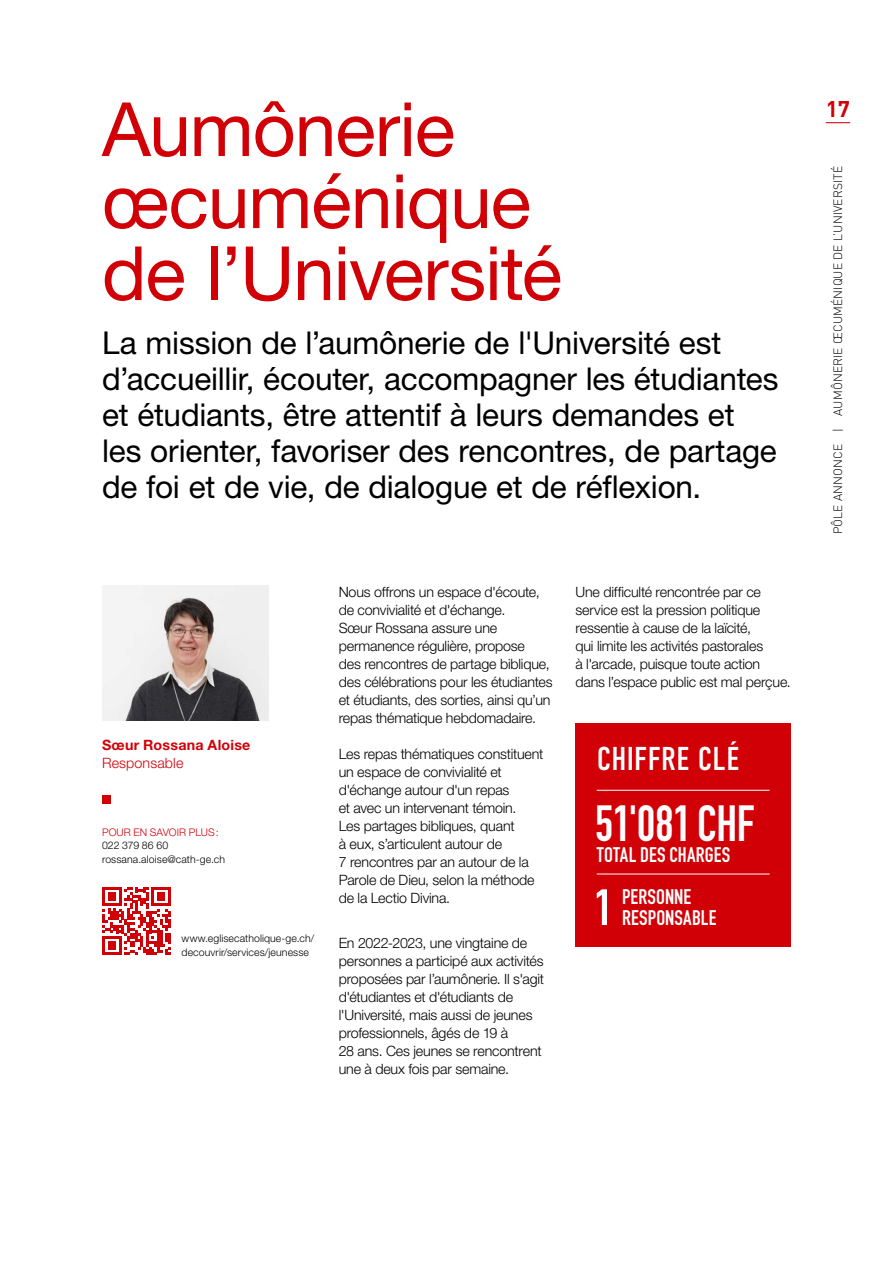
<style>
.page{position:relative;width:893px;height:1263px;background:#fff}
.page>*{position:absolute;margin:0;border:0;box-sizing:border-box;transform-origin:0 0}
.t1{font:75px/72px "Helvetica Neue LT Std";letter-spacing:-.015em;color:#d10007}
.t2{font:700 50.1px "DIN Condensed";letter-spacing:-.01em;color:#fff}
.t3{font:33px "DIN Condensed";letter-spacing:.01em;color:#fff}
.t4{font:31.5px/36px "Helvetica Neue LT Std";letter-spacing:-.005em;color:#000}
.t5{font:700 22.5px "DIN Pro";color:#d10007}
.t6{font:700 20.85px/20.9px "DIN Condensed";letter-spacing:.005em;color:#fff}
.t7{font:300 14.25px/18px "Helvetica Neue LT Std";letter-spacing:-.01em;color:#000}
.t8{font:700 14.25px "Helvetica Neue LT Std";letter-spacing:.015em;color:#d10007}
.t9{font:300 14.25px "Helvetica Neue LT Std";letter-spacing:.01em;color:#d10007}
.t10{font:300 12px "DIN Pro";letter-spacing:.01em;color:#000}
.t11{font:300 10.5px/13.5px "Helvetica Neue LT Std";letter-spacing:.01em;color:#000}
.t12{font:300 10.5px "Helvetica Neue LT Std";letter-spacing:.005em;color:#d10007}
</style>
<div class="page">
<svg style="left:826px;top:122px;width:24px;height:1px"></svg>
<img style="left:102px;top:585px;width:167px;height:135px">
<div style="left:102px;top:796px;width:9px;height:8px;background:#d10007"></div>
<svg style="left:102px;top:887px;width:69px;height:68px"></svg>
<div style="left:575px;top:723px;width:216px;height:223px;background:#d10007"></div>
<hr style="left:597px;top:790px;width:173px;height:1px;background:#fff">
<hr style="left:597px;top:874px;width:173px;height:1px;background:#fff">
<h1 class="t1" style="left:102px;top:92px;width:461px">Aumônerie œcuménique de l’Université</h1>
<p class="t4" style="left:102px;top:324px;width:678px">La mission de l’aumônerie de l'Université est d’accueillir, écouter, accompagner les étudiantes et étudiants, être attentif à leurs demandes et les orienter, favoriser des rencontres, de partage de foi et de vie, de dialogue et de réflexion.</p>
<p class="t8" style="left:102px;top:736px;width:150px">Sœur Rossana Aloise</p>
<p class="t9" style="left:102px;top:754px;width:83px">Responsable</p>
<p class="t12" style="left:102px;top:825px;width:118px">POUR EN SAVOIR PLUS:</p>
<p class="t11" style="left:102px;top:838px;width:124px">022 379 86 60 rossana.aloise@cath-ge.ch</p>
<p class="t11" style="left:182px;top:931px;width:134px">www.eglisecatholique-ge.ch/ decouvrir/services/jeunesse</p>
<p class="t7" style="left:339px;top:583px;width:215px">Nous offrons un espace d'écoute, de convivialité et d'échange.<br>Sœur Rossana assure une permanence régulière, propose<br>des rencontres de partage biblique, des célébrations pour les étudiantes et étudiants, des sorties, ainsi qu’un repas thématique hebdomadaire.</p>
<p class="t7" style="left:339px;top:745px;width:206px">Les repas thématiques constituent un espace de convivialité et d'échange autour d'un repas<br>et avec un intervenant témoin.<br>Les partages bibliques, quant<br>à eux, s’articulent autour de<br>7 rencontres par an autour de la<br>Parole de Dieu, selon la méthode de la Lectio Divina.</p>
<p class="t7" style="left:339px;top:934px;width:207px">En 2022-2023, une vingtaine de personnes a participé aux activités proposées par l’aumônerie. Il s'agit d'étudiantes et d'étudiants de l'Université, mais aussi de jeunes professionnels, âgés de 19 à<br>28 ans. Ces jeunes se rencontrent une à deux fois par semaine.</p>
<p class="t7" style="left:575px;top:583px;width:217px">Une difficulté rencontrée par ce service est la pression politique ressentie à cause de la laïcité,<br>qui limite les activités pastorales<br>à l'arcade, puisque toute action dans l’espace public est mal perçue.</p>
<h3 class="t3" style="left:597px;top:740px;width:144px">CHIFFRE CLÉ</h3>
<h2 class="t2" style="left:595px;top:790px;width:161px">51'081 CHF</h2>
<h3 class="t6" style="left:597px;top:844px;width:135px">TOTAL DES CHARGES</h3>
<h2 class="t2" style="left:594px;top:874px;width:20px">1</h2>
<h3 class="t6" style="left:622px;top:886px;width:96px">PERSONNE<br>RESPONSABLE</h3>
<h3 class="t5" style="left:826px;top:93px;width:26px">17</h3>
<p class="t10" style="left:830px;top:534px;width:370px;rotate:-90deg">PÔLE ANNONCE | AUMÔNERIE ŒCUMÉNIQUE DE L’UNIVERSITÉ</p>
</div>
